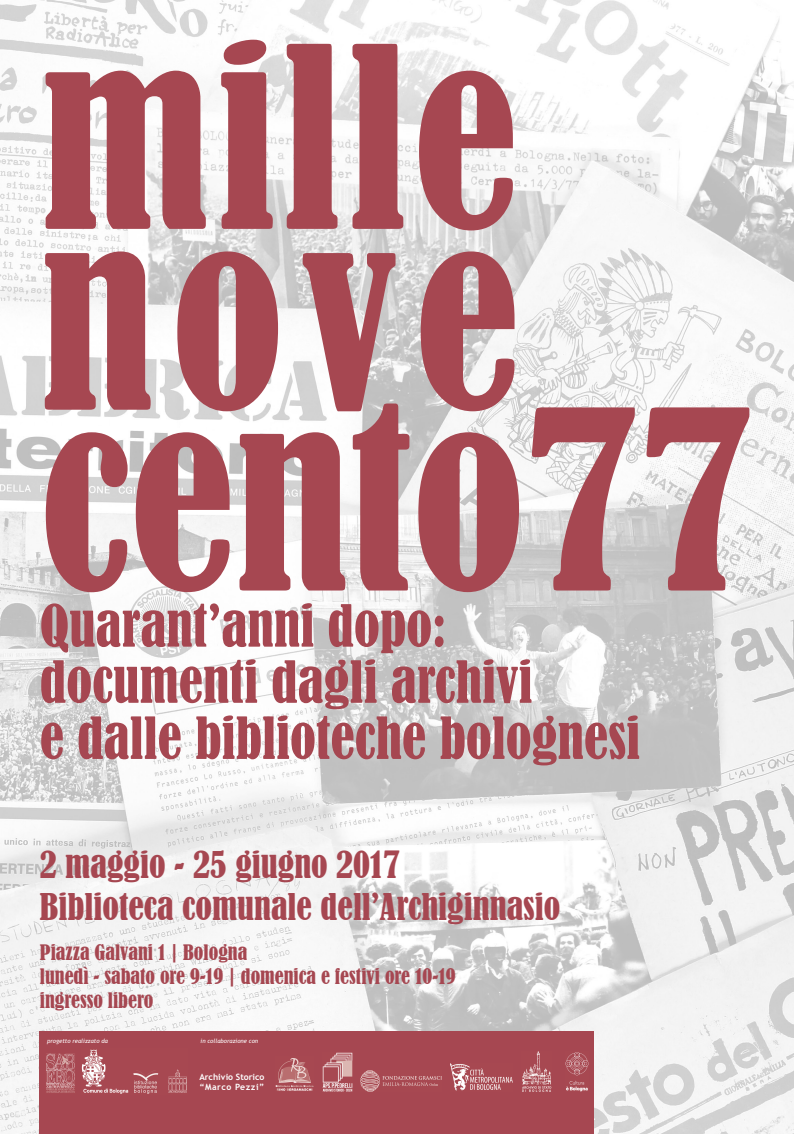
<style>
.page{position:relative;width:794px;height:1134px;background:#fff}
.page>*{position:absolute;margin:0;border:0;box-sizing:border-box;transform-origin:0 0}
.t1{font:condensed 234.8px "Bernard";letter-spacing:.02em;color:#a64751}
.t2{font:condensed 234.8px "Bernard";color:#a64751}
.t3{font:condensed 53.96px "Bernard";color:#a64751}
.t4{font:condensed 34.56px "Bernard";color:#a64751}
.t5{font:condensed 20px "Bernard";color:#a64751}
.t6{font:700 8.72px "Trebuchet MS";color:#fff}
.t7{font:700 8.72px "Trebuchet MS";letter-spacing:.06em;color:#fff}
.t8{font:italic 6px "Trebuchet MS";color:#fff}
</style>
<div class="page">
<img style="left:0;top:0;width:794px;height:1134px">
<div style="left:40px;top:1031px;width:554px;height:103px;background:#a64751"></div>
<img style="left:46px;top:1054px;width:29px;height:39px">
<img style="left:81px;top:1049px;width:106px;height:45px">
<img style="left:522px;top:1051px;width:29px;height:40px">
<img style="left:361px;top:1071px;width:81px;height:20px">
<img style="left:275px;top:1058px;width:38px;height:33px">
<img style="left:322px;top:1053px;width:30px;height:38px">
<img style="left:450px;top:1063px;width:62px;height:28px">
<img style="left:565px;top:1052px;width:24px;height:39px">
<p class="t1" style="left:40px;top:2px;width:480px">mille</p>
<p class="t1" style="left:40px;top:183px;width:481px">nove</p>
<p class="t2" style="left:40px;top:364px;width:716px">cento77</p>
<p class="t3" style="left:40px;top:595px;width:408px">Quarant’anni dopo:</p>
<p class="t3" style="left:40px;top:651px;width:494px">documenti dagli archivi</p>
<p class="t3" style="left:40px;top:707px;width:602px">e dalle biblioteche bolognesi</p>
<p class="t4" style="left:40px;top:845px;width:362px">2 maggio - 25 giugno 2017</p>
<p class="t4" style="left:40px;top:886px;width:522px">Biblioteca comunale dell’Archiginnasio</p>
<p class="t5" style="left:40px;top:940px;width:209px">Piazza Galvani 1 | Bologna</p>
<p class="t5" style="left:40px;top:964px;width:417px">lunedì - sabato ore 9-19 | domenica e festivi ore 10-19</p>
<p class="t5" style="left:40px;top:988px;width:115px">ingresso libero</p>
<p class="t8" style="left:47px;top:1037px;width:62px">progetto realizzato da</p>
<p class="t8" style="left:201px;top:1037px;width:59px">in collaborazione con</p>
<p class="t6" style="left:199px;top:1071px;width:67px">Archivio Storico</p>
<p class="t7" style="left:199px;top:1081px;width:66px">“Marco Pezzi”</p>
</div>
